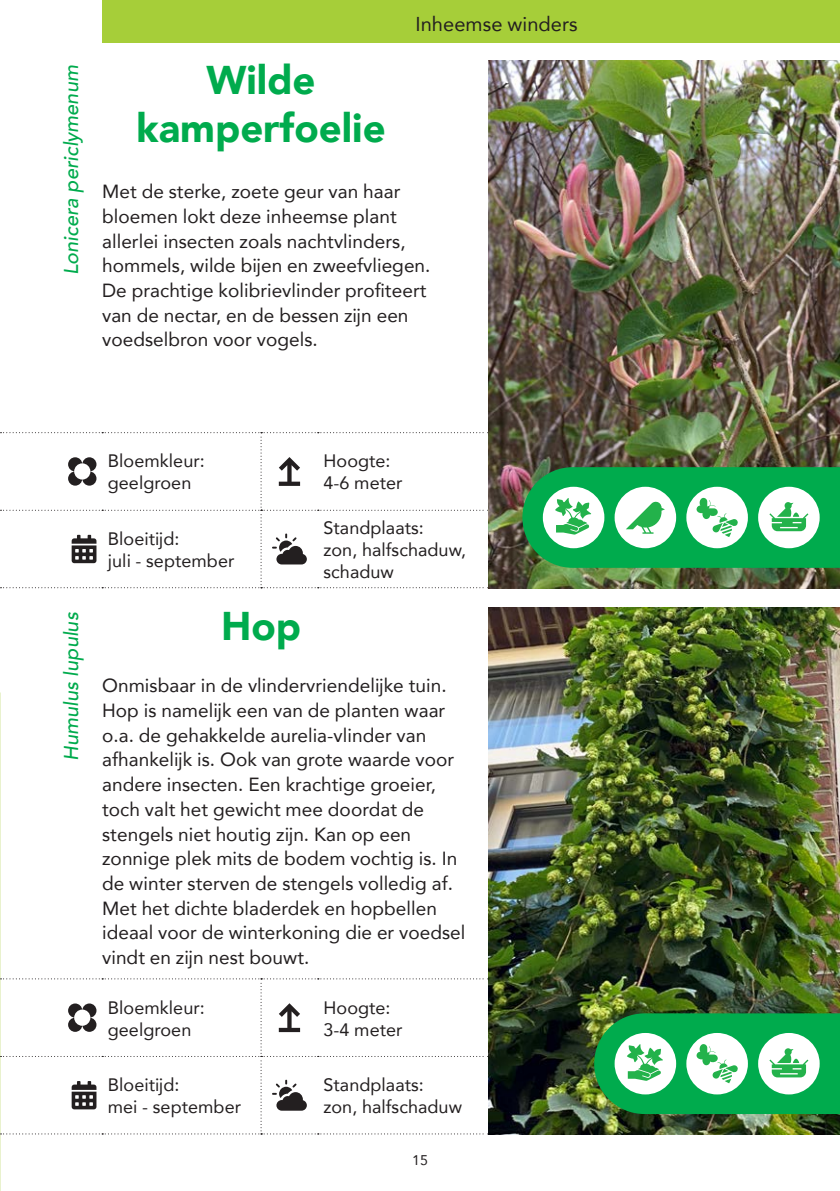
<style>
.page{position:relative;width:840px;height:1191px;background:#fff}
.page>*{position:absolute;margin:0;border:0;box-sizing:border-box;transform-origin:0 0}
.Plant-naam{font:900 40px/48px "Avenir";color:#00ab4d;text-align:center}
.Plant-latijns{font:italic 500 20px "Avenir";color:#00ab4d}
.platte_tekst{font:20px "Avenir";letter-spacing:.005em;color:#231f20}
.plant_platte_tekst{font:19px/24.8px "Avenir";letter-spacing:.005em;color:#231f20}
.planten_legenda{font:18px/22px "Avenir";letter-spacing:.005em;color:#231f20}
.t1{font:14px "Avenir";color:#231f20}
</style>
<div class="page">
<div style="left:102px;top:0;width:737px;height:43px;background:#a6ce39"></div>
<svg style="left:0;top:432px;width:488px;height:156px"></svg>
<svg style="left:0;top:978px;width:488px;height:156px"></svg>
<img style="left:488px;top:607px;width:351px;height:527px">
<svg style="left:594px;top:1013px;width:245px;height:101px"></svg>
<img style="left:488px;top:61px;width:351px;height:527px">
<svg style="left:522px;top:467px;width:317px;height:101px"></svg>
<p class="platte_tekst" style="left:415px;top:8px;width:164px">Inheemse winders</p>
<h1 class="Plant-latijns" style="left:59px;top:275px;width:211px;rotate:-90deg">Lonicera periclymenum</h1>
<p class="Plant-naam" style="left:136px;top:55px;width:250px">Wilde kamperfoelie</p>
<p class="plant_platte_tekst" style="left:102px;top:178px;width:330px">Met de sterke, zoete geur van haar bloemen lokt deze inheemse plant allerlei insecten zoals nachtvlinders, hommels, wilde bijen en zweefvliegen.<br>De prachtige kolibrievlinder profiteert van de nectar, en de bessen zijn een voedselbron voor vogels.</p>
<p class="planten_legenda" style="left:108px;top:450px;width:98px">Bloemkleur:</p>
<p class="planten_legenda" style="left:108px;top:472px;width:85px">geelgroen</p>
<p class="planten_legenda" style="left:108px;top:527px;width:73px">Bloeitijd:</p>
<p class="planten_legenda" style="left:108px;top:549px;width:128px">juli - september</p>
<p class="planten_legenda" style="left:323px;top:450px;width:80px">Hoogte:<br>4-6 meter</p>
<p class="planten_legenda" style="left:323px;top:516px;width:144px">Standplaats:<br>zon, halfschaduw, schaduw</p>
<h1 class="Plant-latijns" style="left:59px;top:761px;width:150px;rotate:-90deg">Humulus lupulus</h1>
<p class="Plant-naam" style="left:221px;top:601px;width:81px">Hop</p>
<p class="plant_platte_tekst" style="left:102px;top:672px;width:364px">Onmisbaar in de vlindervriendelijke tuin.<br>Hop is namelijk een van de planten waar o.a. de gehakkelde aurelia-vlinder van afhankelijk is. Ook van grote waarde voor andere insecten. Een krachtige groeier, toch valt het gewicht mee doordat de stengels niet houtig zijn. Kan op een zonnige plek mits de bodem vochtig is. In de winter sterven de stengels volledig af.<br>Met het dichte bladerdek en hopbellen ideaal voor de winterkoning die er voedsel vindt en zijn nest bouwt.</p>
<p class="planten_legenda" style="left:108px;top:996px;width:98px">Bloemkleur:</p>
<p class="planten_legenda" style="left:108px;top:1018px;width:85px">geelgroen</p>
<p class="planten_legenda" style="left:323px;top:996px;width:80px">Hoogte:<br>3-4 meter</p>
<p class="planten_legenda" style="left:108px;top:1073px;width:73px">Bloeitijd:</p>
<p class="planten_legenda" style="left:108px;top:1095px;width:135px">mei - september</p>
<p class="planten_legenda" style="left:323px;top:1073px;width:140px">Standplaats: zon, halfschaduw</p>
<p class="t1" style="left:412px;top:1148px;width:17px">15</p>
</div>
